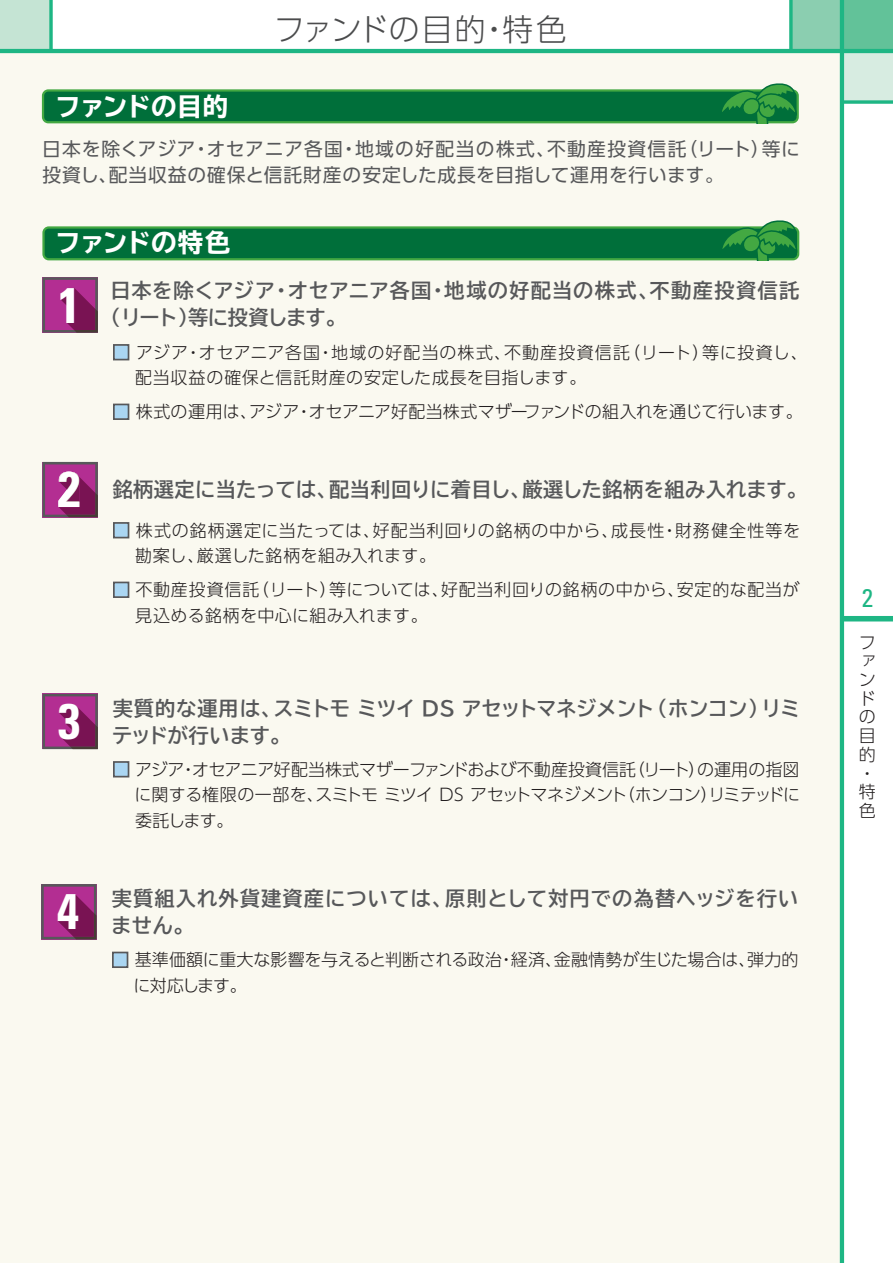
<style>
.page{position:relative;width:893px;height:1263px;background:#fff}
.page>*{position:absolute;margin:0;border:0;box-sizing:border-box;transform-origin:0 0}
.t1{font:700 condensed 49.95px "Univers";color:#fff}
.t2{font:300 30.9px "UD Shin Go Pro";letter-spacing:.005em;color:#4b4c4d}
.t3{font:700 expanded 25.5px "TBUD Go Std";letter-spacing:-.025em;color:#fff}
.t4{font:condensed 25.5px "Univers";color:#1eb684}
.t5{font:700 20.25px/26.7px "TBUD Go Std";letter-spacing:.04em;color:#57585a}
.t6{font:700 20.25px/26.7px "TBUD Go Std";letter-spacing:-.025em;color:#57585a}
.t7{font:700 20.25px/26.7px "TBUD Go Std";letter-spacing:.055em;color:#57585a}
.t8{font:700 20.25px "TBUD Go Std";letter-spacing:.02em;color:#57585a}
.t9{font:18.75px/26.2px "UD Shin Go Pro";letter-spacing:.05em;color:#57585a}
.t10{font:300 16.95px/18.8px "UD Shin Go Pro";letter-spacing:.01em;color:#231f20}
.t11{font:300 16.95px/25.5px "UD Shin Go Pro";letter-spacing:.04em;color:#231f20}
.t12{font:300 16.95px/25.5px "UD Shin Go Pro";letter-spacing:-.01em;color:#231f20}
.t13{font:300 16.95px "UD Shin Go Pro";letter-spacing:-.015em;color:#231f20}
.s1{font-weight:500;color:#aad6f2}
</style>
<div class="page">
<div style="left:0;top:0;width:51px;height:51px;background:#c5e4d4"></div>
<svg style="left:49px;top:0;width:4px;height:49px"></svg>
<div style="left:842px;top:0;width:51px;height:51px;background:#62c299"></div>
<div style="left:842px;top:51px;width:51px;height:51px;background:#d7ece1"></div>
<div style="left:791px;top:0;width:51px;height:51px;background:#8bceb0"></div>
<div style="left:0;top:51px;width:842px;height:1212px;background:#faf9f0"></div>
<div style="left:842px;top:616px;width:51px;height:5px;background:#1eb684"></div>
<hr style="left:840px;top:0;width:4px;height:1263px;background:#1eb684">
<hr style="left:0;top:49px;width:893px;height:4px;background:#1eb684">
<svg style="left:844px;top:100px;width:49px;height:4px"></svg>
<svg style="left:789px;top:0;width:4px;height:49px"></svg>
<div style="left:113px;top:344px;width:16px;height:16px;border:2px solid #57585a"></div>
<div style="left:113px;top:404px;width:16px;height:16px;border:2px solid #57585a"></div>
<div style="left:113px;top:522px;width:16px;height:16px;border:2px solid #57585a"></div>
<div style="left:113px;top:582px;width:16px;height:16px;border:2px solid #57585a"></div>
<svg style="left:43px;top:277px;width:55px;height:56px;background:#942d77"></svg>
<div style="left:113px;top:761px;width:16px;height:16px;border:2px solid #57585a"></div>
<svg style="left:43px;top:462px;width:55px;height:55px;background:#923975"></svg>
<svg style="left:43px;top:694px;width:55px;height:55px;background:#8e2a70"></svg>
<div style="left:112px;top:952px;width:16px;height:16px;border:2px solid #57585a"></div>
<svg style="left:41px;top:884px;width:55px;height:55px;background:#8e2a71"></svg>
<svg style="left:42px;top:83px;width:757px;height:40px;background:#308c57"></svg>
<svg style="left:42px;top:220px;width:757px;height:40px;background:#308c57"></svg>
<h3 class="t3" style="left:55px;top:92px;width:175px">ファンドの目的</h3>
<h2 class="t2" style="left:274px;top:4px;width:295px">ファンドの目的・特色</h2>
<p class="t9" style="left:42px;top:135px;width:759px">日本を除くアジア・オセアニア各国・地域の好配当の株式、不動産投資信託（リート）等に投資し、配当収益の確保と信託財産の安定した成長を目指して運用を行います。</p>
<h3 class="t3" style="left:55px;top:229px;width:177px">ファンドの特色</h3>
<h1 class="t1" style="left:58px;top:274px;width:24px">1</h1>
<h1 class="t1" style="left:58px;top:459px;width:24px">2</h1>
<h1 class="t1" style="left:58px;top:691px;width:24px">3</h1>
<h1 class="t1" style="left:57px;top:881px;width:24px">4</h1>
<p class="t5" style="left:100px;top:277px;width:700px;text-indent:10px">日本を除くアジア・オセアニア各国・地域の好配当の株式、不動産投資信託（リート）等に投資します。</p>
<p class="t11" style="left:135px;top:339px;width:674px;text-indent:-22px"><span class="s1">■</span> アジア・オセアニア各国・地域の好配当の株式、不動産投資信託（リート）等に投資し、配当収益の確保と信託財産の安定した成長を目指します。</p>
<p class="t13" style="left:113px;top:398px;width:691px"><span class="s1">■</span> 株式の運用は、アジア・オセアニア好配当株式マザーファンドの組入れを通じて行います。</p>
<p class="t8" style="left:113px;top:473px;width:696px">銘柄選定に当たっては、配当利回りに着目し、厳選した銘柄を組み入れます。</p>
<p class="t11" style="left:135px;top:517px;width:667px;text-indent:-23px"><span class="s1">■</span> 株式の銘柄選定に当たっては、好配当利回りの銘柄の中から、成長性・財務健全性等を勘案し、厳選した銘柄を組み入れます。</p>
<p class="t10" style="left:135px;top:576px;width:666px;line-height:25.5px;text-indent:-23px"><span class="s1">■</span> 不動産投資信託（リート）等については、好配当利回りの銘柄の中から、安定的な配当が見込める銘柄を中心に組み入れます。</p>
<p class="t6" style="left:112px;top:695px;width:690px">実質的な運用は、スミトモ ミツイ DS アセットマネジメント（ホンコン）リミテッドが行います。</p>
<p class="t10" style="left:135px;top:756px;width:667px;line-height:25.5px;text-align:justify;text-indent:-22px"><span class="s1">■</span> アジア・オセアニア好配当株式マザーファンドおよび不動産投資信託（リート）の運用の指図に関する権限の一部を、スミトモ ミツイ DS アセットマネジメント（ホンコン）リミテッドに委託します。</p>
<p class="t7" style="left:111px;top:886px;width:689px">実質組入れ外貨建資産については、原則として対円での為替ヘッジを行いません。</p>
<p class="t12" style="left:134px;top:946px;width:666px;text-indent:-22px"><span class="s1">■</span> 基準価額に重大な影響を与えると判断される政治・経済、金融情勢が生じた場合は、弾力的に対応します。</p>
<h3 class="t4" style="left:862px;top:582px;width:13px">2</h3>
<p class="t10" style="left:859px;top:632px;width:18px">ファンドの目的・特色</p>
</div>
